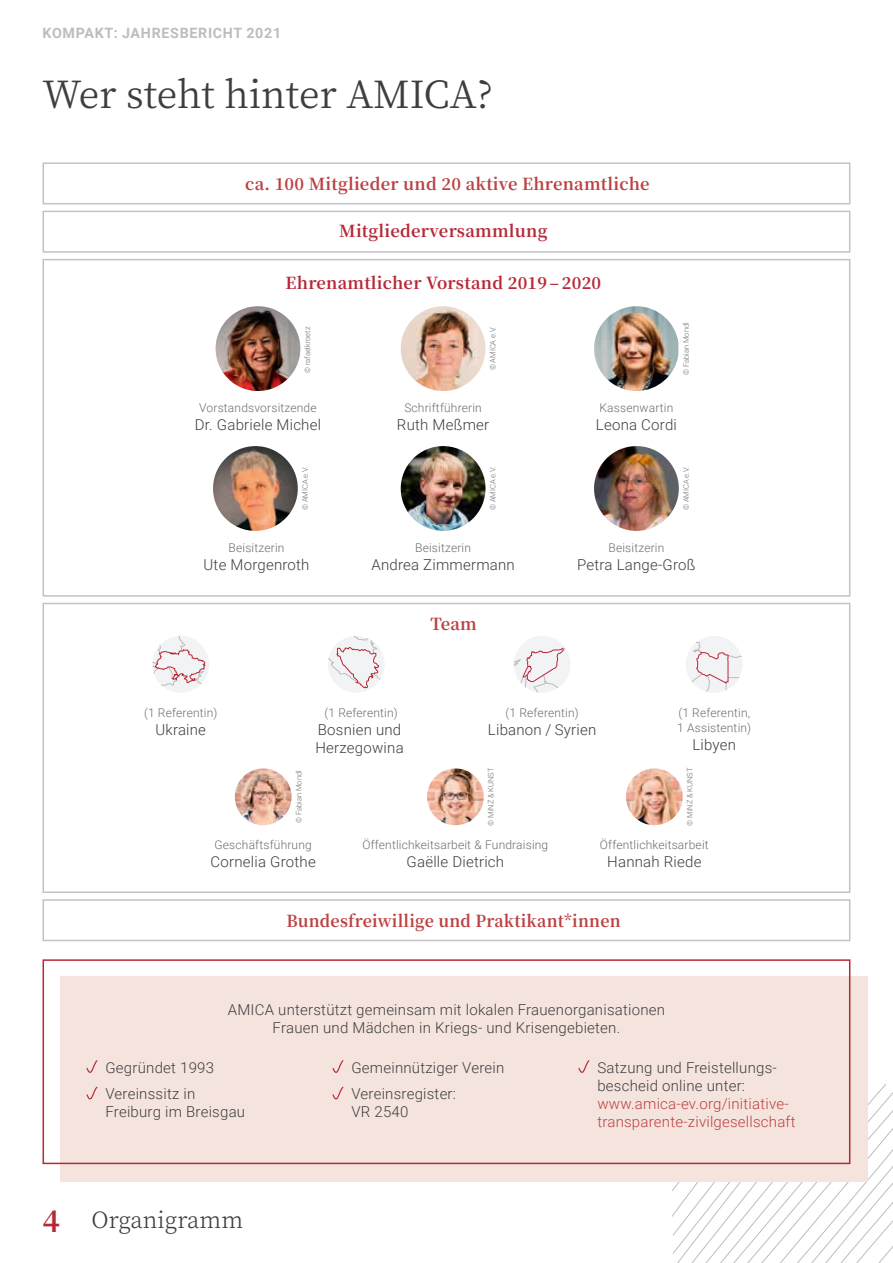
<style>
.page{position:relative;width:893px;height:1263px;background:#fff}
.page>*{position:absolute;margin:0;border:0;box-sizing:border-box;transform-origin:0 0}
.Headline_H2{font:37.5px "Noto Serif TC";color:#3e3e3f}
.Seitenzahl{font:300 22.5px "Noto Serif TC";color:#3e3e3f}
.Headline_H2_serif{font:700 16.5px "Noto Serif TC";letter-spacing:.015em;color:#bd4041}
.Headline_H2_serif-2{font:700 16.5px "Noto Serif TC";letter-spacing:.015em;color:#b72837}
.Fliesstext{font:300 15px/18px "Roboto";letter-spacing:.015em;color:#3e3e3f}
.Fliesstext-2{font:300 15px/18px "Roboto";letter-spacing:.015em;color:#bd4041}
.Kolumnentitel{font:700 14.25px "Roboto";letter-spacing:.05em;color:#bcbdc0}
.kleingedrucktes{font:300 12px/15px "Roboto";letter-spacing:.015em;color:#6c6d70}
.Fliesstext-3{font:300 7.5px "Roboto";color:#6c6d70}
.s1{font-weight:700;font-size:30px;color:#b72837}
.s2{color:#3e3e3f}
</style>
<div class="page">
<svg style="left:672px;top:1079px;width:221px;height:184px"></svg>
<div style="left:60px;top:976px;width:807px;height:206px;background:#f5e4de"></div>
<div style="left:43px;top:603px;width:807px;height:290px;border:2px solid #c2c3c6"></div>
<div style="left:43px;top:162px;width:807px;height:42px;border:2px solid #c2c3c6"></div>
<div style="left:43px;top:211px;width:807px;height:42px;border:2px solid #c2c3c6"></div>
<div style="left:43px;top:259px;width:807px;height:338px;border:2px solid #c2c3c6"></div>
<div style="left:43px;top:899px;width:807px;height:42px;border:2px solid #c2c3c6"></div>
<img style="left:216px;top:306px;width:84px;height:85px;border-radius:42px">
<img style="left:401px;top:306px;width:84px;height:85px;border-radius:42px">
<img style="left:594px;top:306px;width:84px;height:85px">
<img style="left:213px;top:446px;width:85px;height:85px;border-radius:42px">
<img style="left:235px;top:768px;width:57px;height:57px;border-radius:28px">
<img style="left:427px;top:768px;width:57px;height:57px;border-radius:28px">
<img style="left:626px;top:768px;width:57px;height:57px;border-radius:28px">
<svg style="left:86px;top:1060px;width:12px;height:13px"></svg>
<svg style="left:86px;top:1086px;width:12px;height:13px"></svg>
<svg style="left:332px;top:1060px;width:12px;height:13px"></svg>
<svg style="left:332px;top:1086px;width:12px;height:13px"></svg>
<svg style="left:578px;top:1060px;width:12px;height:13px"></svg>
<div style="left:43px;top:959px;width:807px;height:205px;border:2px solid #b72837"></div>
<div style="left:686px;top:636px;width:57px;height:57px;background:#f2f3f4;border-radius:50%"></div>
<svg style="left:691px;top:642px;width:51px;height:50px"></svg>
<div style="left:514px;top:636px;width:57px;height:57px;background:#f2f3f4;border-radius:50%"></div>
<svg style="left:513px;top:647px;width:53px;height:46px"></svg>
<div style="left:328px;top:636px;width:57px;height:57px;background:#f2f3f4;border-radius:50%"></div>
<svg style="left:328px;top:636px;width:52px;height:52px"></svg>
<div style="left:152px;top:636px;width:57px;height:57px;background:#f2f3f4;border-radius:50%"></div>
<svg style="left:152px;top:636px;width:54px;height:50px"></svg>
<img style="left:401px;top:446px;width:84px;height:85px;border-radius:42px">
<img style="left:594px;top:446px;width:85px;height:85px;border-radius:42px">
<p class="Kolumnentitel" style="left:43px;top:23px;width:240px">KOMPAKT: JAHRESBERICHT 2021</p>
<p class="Headline_H2" style="left:43px;top:73px;width:452px">Wer steht hinter AMICA?</p>
<p class="Headline_H2_serif" style="left:245px;top:175px;width:406px">ca. 100 Mitglieder und 20 aktive Ehrenamtliche</p>
<p class="Headline_H2_serif-2" style="left:339px;top:222px;width:210px">Mitgliederversammlung</p>
<p class="Headline_H2_serif-2" style="left:286px;top:274px;width:317px">Ehrenamtlicher Vorstand 2019 – 2020</p>
<p class="Fliesstext-3" style="left:302px;top:373px;width:48px;rotate:-90deg">© rafaelkroetz</p>
<p class="Fliesstext-3" style="left:488px;top:370px;width:45px;rotate:-90deg">© AMICA e.V.</p>
<p class="Fliesstext-3" style="left:681px;top:375px;width:54px;rotate:-90deg">© Fabian Mondl</p>
<p class="kleingedrucktes" style="left:199px;top:400px;width:119px">Vorstandsvorsitzende</p>
<p class="Fliesstext" style="left:195px;top:415px;width:128px">Dr. Gabriele Michel</p>
<p class="kleingedrucktes" style="left:404px;top:400px;width:79px">Schriftführerin</p>
<p class="Fliesstext" style="left:397px;top:415px;width:94px">Ruth Meßmer</p>
<p class="kleingedrucktes" style="left:599px;top:400px;width:75px">Kassenwartin</p>
<p class="Fliesstext" style="left:596px;top:415px;width:82px">Leona Cordi</p>
<p class="Fliesstext-3" style="left:300px;top:510px;width:45px;rotate:-90deg">© AMICA e.V.</p>
<p class="Fliesstext-3" style="left:488px;top:510px;width:45px;rotate:-90deg">© AMICA e.V.</p>
<p class="Fliesstext-3" style="left:681px;top:510px;width:45px;rotate:-90deg">© AMICA e.V.</p>
<p class="kleingedrucktes" style="left:229px;top:540px;width:57px">Beisitzerin</p>
<p class="Fliesstext" style="left:204px;top:555px;width:107px">Ute Morgenroth</p>
<p class="kleingedrucktes" style="left:415px;top:540px;width:57px">Beisitzerin</p>
<p class="Fliesstext" style="left:371px;top:555px;width:145px">Andrea Zimmermann</p>
<p class="kleingedrucktes" style="left:608px;top:540px;width:57px">Beisitzerin</p>
<p class="Fliesstext" style="left:577px;top:555px;width:120px">Petra Lange-Groß</p>
<p class="Headline_H2_serif" style="left:430px;top:615px;width:48px">Team</p>
<p class="kleingedrucktes" style="left:144px;top:705px;width:75px">(1 Referentin)</p>
<p class="Fliesstext" style="left:155px;top:720px;width:52px">Ukraine</p>
<p class="kleingedrucktes" style="left:324px;top:705px;width:75px">(1 Referentin)</p>
<p class="Fliesstext" style="left:315px;top:720px;width:90px">Bosnien und<br>Herzegowina</p>
<p class="kleingedrucktes" style="left:505px;top:705px;width:75px">(1 Referentin)</p>
<p class="Fliesstext" style="left:488px;top:720px;width:110px">Libanon / Syrien</p>
<p class="kleingedrucktes" style="left:677px;top:705px;width:75px">(1 Referentin,<br>1 Assistentin)</p>
<p class="Fliesstext" style="left:692px;top:735px;width:45px">Libyen</p>
<p class="Fliesstext-3" style="left:294px;top:823px;width:54px;rotate:-90deg">© Fabian Mondl</p>
<p class="Fliesstext-3" style="left:486px;top:826px;width:59px;rotate:-90deg">© MiNZ &amp; KUNST</p>
<p class="Fliesstext-3" style="left:685px;top:826px;width:59px;rotate:-90deg">© MiNZ &amp; KUNST</p>
<p class="kleingedrucktes" style="left:215px;top:837px;width:99px">Geschäftsführung</p>
<p class="Fliesstext" style="left:211px;top:852px;width:107px">Cornelia Grothe</p>
<p class="kleingedrucktes" style="left:362px;top:837px;width:187px">Öffentlichkeitsarbeit &amp; Fundraising</p>
<p class="Fliesstext" style="left:407px;top:852px;width:99px">Gaëlle Dietrich</p>
<p class="kleingedrucktes" style="left:600px;top:837px;width:110px">Öffentlichkeitsarbeit</p>
<p class="Fliesstext" style="left:607px;top:852px;width:96px">Hannah Riede</p>
<p class="Headline_H2_serif" style="left:286px;top:911px;width:336px">Bundesfreiwillige und Praktikant*innen</p>
<p class="Fliesstext" style="left:228px;top:1000px;width:439px;text-align:center">AMICA unterstützt gemeinsam mit lokalen Frauenorganisationen<br>Frauen und Mädchen in Kriegs- und Krisengebieten.</p>
<p class="Fliesstext" style="left:105px;top:1058px;width:110px">Gegründet 1993</p>
<p class="Fliesstext" style="left:105px;top:1084px;width:141px">Vereinssitz in<br>Freiburg im Breisgau</p>
<p class="Seitenzahl" style="left:43px;top:1206px;width:202px"><span class="s1">4</span> Organigramm</p>
<p class="Fliesstext" style="left:351px;top:1058px;width:154px">Gemeinnütziger Verein</p>
<p class="Fliesstext" style="left:351px;top:1084px;width:106px">Vereinsregister:<br>VR 2540</p>
<p class="Fliesstext-2" style="left:597px;top:1058px;width:200px"><span class="s2">Satzung und Freistellungs&shy;bescheid online unter: </span>www.amica-ev.org/initiative&shy;transparente-zivilgesellschaft</p>
</div>
